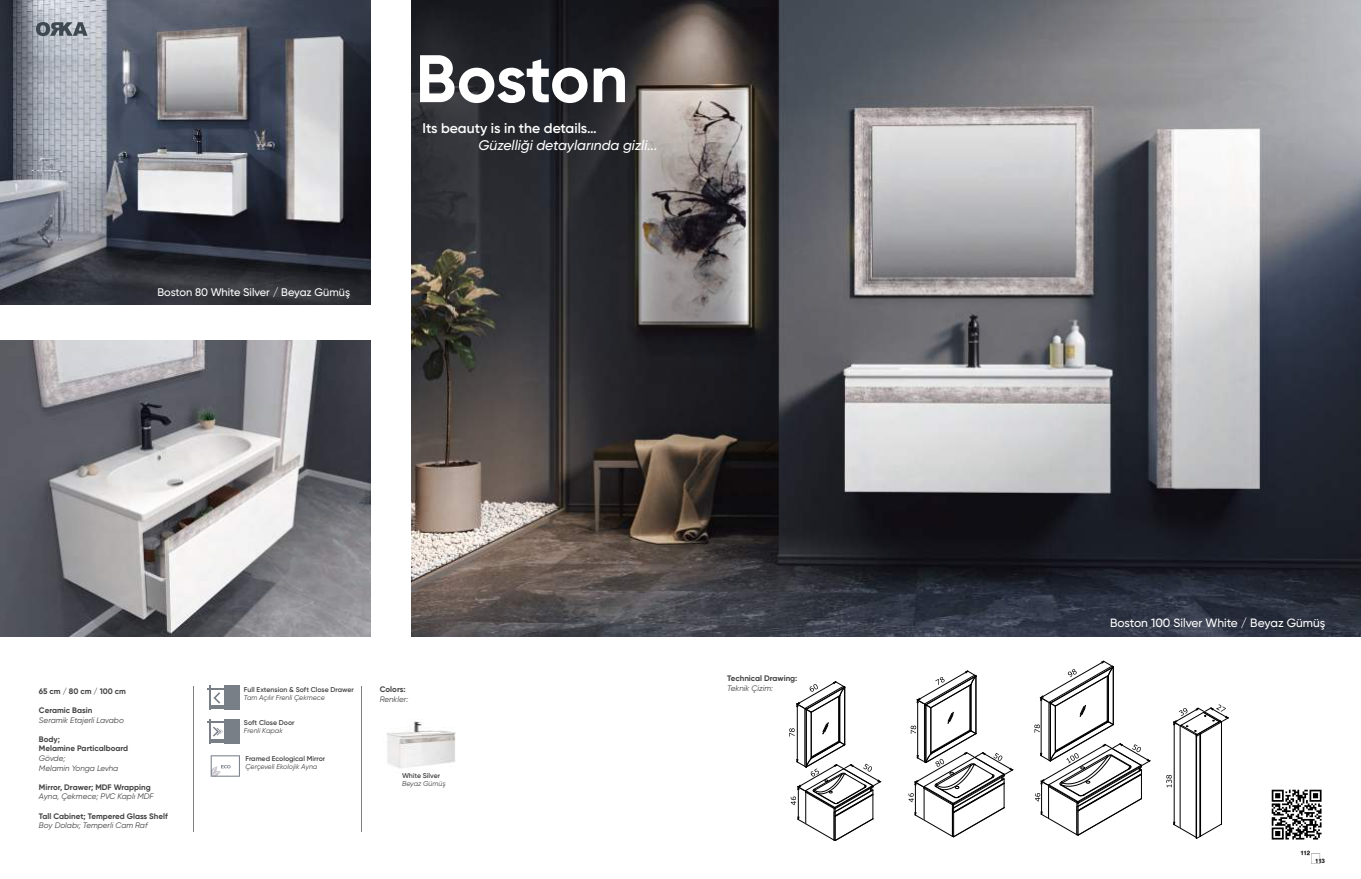
<style>
.page{position:relative;width:1361px;height:879px;background:#fff}
.page>*{position:absolute;margin:0;border:0;box-sizing:border-box;transform-origin:0 0}
.t1{font:700 67px "Gilroy";letter-spacing:-.01em;color:#fff}
.t2{font:200 21px "Helvetica Neue";color:#000}
.t3{font:italic 500 14px "Gilroy";color:#fff}
.t4{font:600 14px "Gilroy";color:#fff}
.t5{font:500 12px "Gilroy";color:#fff}
.t6{font:500 11px "Gilroy";color:#fff}
.t7{font:700 8px/9.6px "Gilroy";color:#434343}
.t8{font:italic 8px/9.6px "Gilroy";color:#434343}
.t9{font:600 7px "Gilroy";color:#434343}
.t10{font:italic 7px "Gilroy";color:#434343}
.t11{font:700 6px "Helvetica Turk";letter-spacing:-.03em;color:#000}
</style>
<div class="page">
<img style="left:411px;top:0;width:950px;height:636px">
<img style="left:0;top:340px;width:370px;height:296px">
<img style="left:0;top:0;width:370px;height:304px">
<img style="left:386px;top:719px;width:70px;height:50px">
<hr style="left:193px;top:686px;width:1px;height:145px;background:#808080">
<hr style="left:361px;top:686px;width:1px;height:145px;background:#808080">
<hr style="left:804px;top:708px;width:1px;height:58px;background:#000">
<hr style="left:805px;top:709px;width:1px;height:58px;background:#000">
<hr style="left:806px;top:709px;width:1px;height:58px;background:#000">
<hr style="left:839px;top:696px;width:1px;height:46px;background:#000">
<hr style="left:1179px;top:726px;width:1px;height:102px;background:#000">
<hr style="left:838px;top:696px;width:1px;height:45px;background:#000">
<hr style="left:1200px;top:734px;width:1px;height:102px;background:#000">
<hr style="left:811px;top:712px;width:1px;height:46px;background:#000">
<hr style="left:844px;top:687px;width:1px;height:58px;background:#000">
<hr style="left:1199px;top:734px;width:1px;height:102px;background:#000">
<hr style="left:1196px;top:735px;width:1px;height:102px;background:#000">
<hr style="left:1221px;top:722px;width:1px;height:102px;background:#000">
<hr style="left:797px;top:704px;width:1px;height:58px;background:#000">
<svg style="left:1173px;top:821px;width:49px;height:18px"></svg>
<hr style="left:1174px;top:722px;width:1px;height:102px;background:#000">
<svg style="left:796px;top:681px;width:50px;height:32px"></svg>
<svg style="left:1173px;top:704px;width:56px;height:33px"></svg>
<svg style="left:1166px;top:775px;width:5px;height:12px"></svg>
<svg style="left:1034px;top:660px;width:117px;height:176px"></svg>
<svg style="left:908px;top:670px;width:106px;height:168px"></svg>
<svg style="left:789px;top:722px;width:93px;height:119px"></svg>
<div style="left:224px;top:686px;width:16px;height:24px;background:#787f87"></div>
<svg style="left:207px;top:686px;width:17px;height:24px"></svg>
<div style="left:224px;top:719px;width:16px;height:24px;background:#787f87"></div>
<svg style="left:207px;top:719px;width:17px;height:24px"></svg>
<svg style="left:210px;top:755px;width:30px;height:22px"></svg>
<svg style="left:1271px;top:789px;width:50px;height:50px"></svg>
<svg style="left:36px;top:22px;width:52px;height:14px"></svg>
<h3 class="t6" style="left:157px;top:285px;width:194px">Boston 80 White Silver / Beyaz Gümüş</h3>
<h1 class="t1" style="left:416px;top:37px;width:214px">Boston</h1>
<h3 class="t4" style="left:422px;top:119px;width:176px">Its beauty is in the details…</h3>
<h3 class="t3" style="left:478px;top:136px;width:181px">Güzelliği detaylarında gizli...</h3>
<p class="t7" style="left:727px;top:673px;width:72px">Technical Drawing:</p>
<p class="t7" style="left:39px;top:686px;width:89px">65 cm / 80 cm / 100 cm</p>
<p class="t7" style="left:39px;top:705px;width:55px">Ceramic Basin</p>
<p class="t8" style="left:39px;top:715px;width:86px">Seramik Etajerli Lavabo</p>
<p class="t7" style="left:39px;top:734px;width:91px">Body;<br>Melamine Particalboard</p>
<p class="t8" style="left:39px;top:753px;width:81px">Gövde;<br>Melamin Yonga Levha</p>
<p class="t7" style="left:39px;top:782px;width:113px">Mirror, Drawer; MDF Wrapping</p>
<p class="t8" style="left:39px;top:792px;width:116px">Ayna, Çekmece; PVC Kaplı MDF</p>
<p class="t7" style="left:39px;top:811px;width:130px">Tall Cabinet; Tempered Glass Shelf</p>
<p class="t8" style="left:39px;top:820px;width:110px">Boy Dolabı; Temperli Cam Raf</p>
<p class="t9" style="left:244px;top:685px;width:111px">Full Extension &amp; Soft Close Drawer</p>
<p class="t8" style="left:727px;top:683px;width:47px">Teknik Çizim:</p>
<p class="t10" style="left:244px;top:693px;width:82px">Tam Açılır Frenli Çekmece</p>
<p class="t9" style="left:244px;top:718px;width:52px">Soft Close Door</p>
<p class="t10" style="left:244px;top:726px;width:40px">Frenli Kapak</p>
<p class="t9" style="left:245px;top:754px;width:81px">Framed Ecological Mirror</p>
<p class="t10" style="left:245px;top:762px;width:74px">Çerçeveli Ekolojik Ayna</p>
<p class="t7" style="left:380px;top:684px;width:27px">Colors:</p>
<p class="t8" style="left:380px;top:694px;width:30px">Renkler:</p>
<p class="t9" style="left:402px;top:771px;width:40px">White Silver</p>
<p class="t10" style="left:402px;top:779px;width:45px">Beyaz Gümüş</p>
<h3 class="t5" style="left:1110px;top:616px;width:217px">Boston 100 Silver White / Beyaz Gümüş</h3>
<p class="t11" style="left:1300px;top:848px;width:11px">112</p>
<h2 class="t2" style="left:1310px;top:840px;width:8px">/</h2>
<p class="t11" style="left:1315px;top:856px;width:11px">113</p>
</div>
